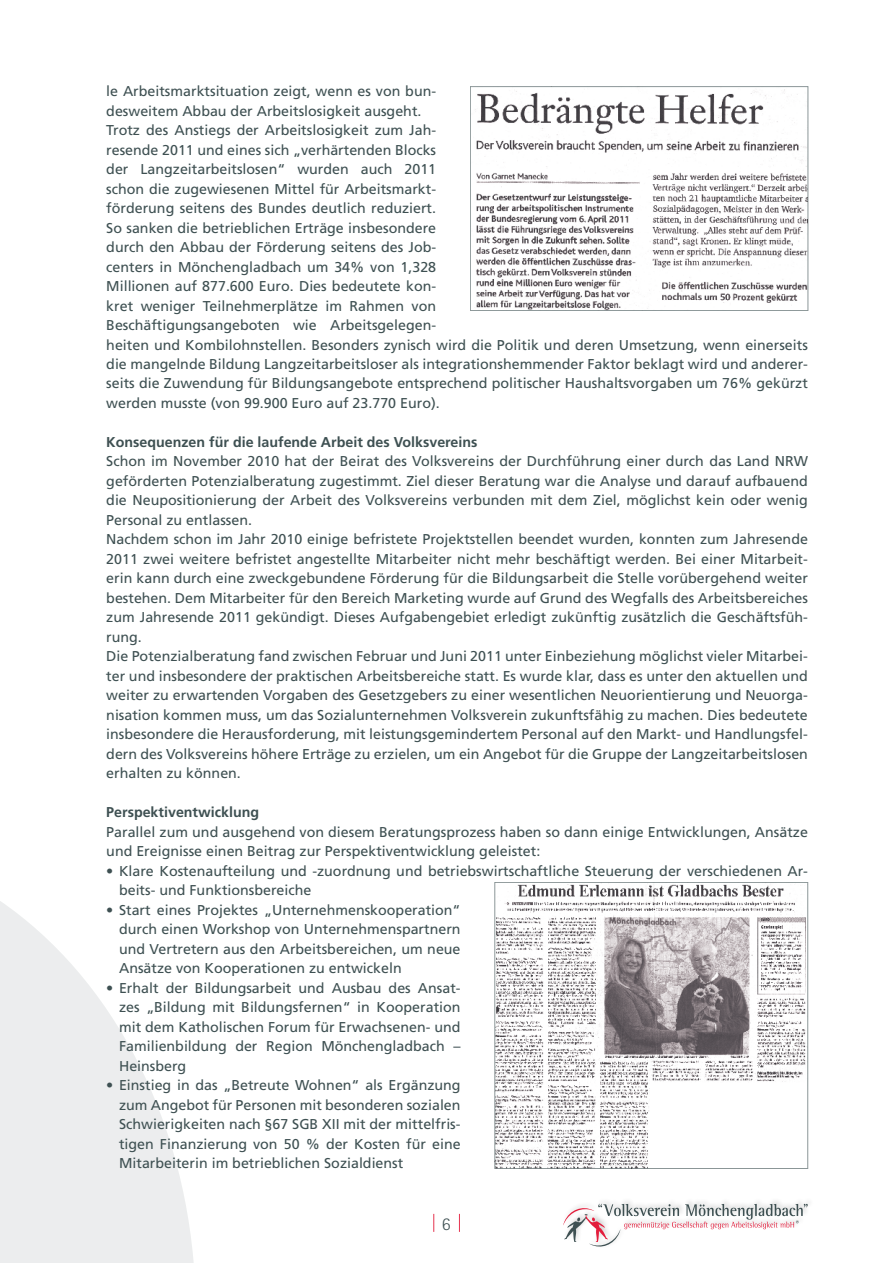
<style>
.page{position:relative;width:893px;height:1263px;background:#fff}
.page>*{position:absolute;margin:0;border:0;box-sizing:border-box;transform-origin:0 0}
.t1{font:300 18px "Rotis Sans Serif";color:#3e5052}
.t2{font:14.25px/19.5px "Frutiger";color:#3e5052}
.t3{font:700 14.25px "Frutiger";color:#3e5052}
</style>
<div class="page">
<svg style="left:433px;top:1214px;width:1px;height:18px"></svg>
<svg style="left:459px;top:1214px;width:1px;height:18px"></svg>
<svg style="left:0;top:901px;width:194px;height:362px;fill:#ecedee"></svg>
<svg style="left:563px;top:1204px;width:245px;height:43px"></svg>
<img style="left:475px;top:89px;width:331px;height:220px">
<img style="left:497px;top:884px;width:309px;height:283px">
<p class="t2" style="left:106px;top:81px;width:703px">le Arbeitsmarktsituation zeigt, wenn es von bun-<br>desweitem Abbau der Arbeitslosigkeit ausgeht.<br>Trotz des Anstiegs der Arbeitslosigkeit zum Jah-<br>resende 2011 und eines sich „verhärtenden Blocks<br>der Langzeitarbeitslosen“ wurden auch 2011<br>schon die zugewiesenen Mittel für Arbeitsmarkt-<br>förderung seitens des Bundes deutlich reduziert.<br>So sanken die betrieblichen Erträge insbesondere<br>durch den Abbau der Förderung seitens des Job-<br>centers in Mönchengladbach um 34% von 1,328<br>Millionen auf 877.600 Euro. Dies bedeutete kon-<br>kret weniger Teilnehmerplätze im Rahmen von<br>Beschäftigungsangeboten wie Arbeitsgelegen-<br>heiten und Kombilohnstellen. Besonders zynisch wird die Politik und deren Umsetzung, wenn einerseits die mangelnde Bildung Langzeitarbeitsloser als integrationshemmender Faktor beklagt wird und anderer&shy;seits die Zuwendung für Bildungsangebote entsprechend politischer Haushaltsvorgaben um 76% gekürzt werden musste (von 99.900 Euro auf 23.770 Euro).</p>
<p class="t3" style="left:106px;top:434px;width:373px">Konsequenzen für die laufende Arbeit des Volksvereins</p>
<p class="t2" style="left:106px;top:452px;width:703px">Schon im November 2010 hat der Beirat des Volksvereins der Durchführung einer durch das Land NRW geförderten Potenzialberatung zugestimmt. Ziel dieser Beratung war die Analyse und darauf aufbauend die Neupositionierung der Arbeit des Volksvereins verbunden mit dem Ziel, möglichst kein oder wenig Personal zu entlassen.<br>Nachdem schon im Jahr 2010 einige befristete Projektstellen beendet wurden, konnten zum Jahresende 2011 zwei weitere befristet angestellte Mitarbeiter nicht mehr beschäftigt werden. Bei einer Mitarbeit&shy;erin kann durch eine zweckgebundene Förderung für die Bildungsarbeit die Stelle vorübergehend weiter bestehen. Dem Mitarbeiter für den Bereich Marketing wurde auf Grund des Wegfalls des Arbeitsbereiches zum Jahresende 2011 gekündigt. Dieses Aufgabengebiet erledigt zukünftig zusätzlich die Geschäftsfüh&shy;rung.<br>Die Potenzialberatung fand zwischen Februar und Juni 2011 unter Einbeziehung möglichst vieler Mitarbei&shy;ter und insbesondere der praktischen Arbeitsbereiche statt. Es wurde klar, dass es unter den aktuellen und weiter zu erwartenden Vorgaben des Gesetzgebers zu einer wesentlichen Neuorientierung und Neuorga&shy;nisation kommen muss, um das Sozialunternehmen Volksverein zukunftsfähig zu machen. Dies bedeutete insbesondere die Herausforderung, mit leistungsgemindertem Personal auf den Markt- und Handlungsfel&shy;dern des Volksvereins höhere Erträge zu erzielen, um ein Angebot für die Gruppe der Langzeitarbeitslosen erhalten zu können.</p>
<p class="t3" style="left:106px;top:804px;width:154px">Perspektiventwicklung</p>
<p class="t2" style="left:106px;top:822px;width:703px">Parallel zum und ausgehend von diesem Beratungsprozess haben so dann einige Entwicklungen, Ansätze und Ereignisse einen Beitrag zur Perspektiventwicklung geleistet:</p>
<p class="t2" style="left:119px;top:861px;width:690px;text-indent:-13px">• Klare Kostenaufteilung und -zuordnung und betriebswirtschaftliche Steuerung der verschiedenen Ar&shy;beits- und Funktionsbereiche</p>
<p class="t2" style="left:119px;top:900px;width:343px;text-align:justify;text-indent:-13px">• Start eines Projektes „Unternehmenskooperation“ durch einen Workshop von Unternehmenspartnern und Vertretern aus den Arbeitsbereichen, um neue Ansätze von Kooperationen zu entwickeln</p>
<p class="t2" style="left:119px;top:978px;width:343px;text-align:justify;text-indent:-13px">• Erhalt der Bildungsarbeit und Ausbau des Ansat&shy;zes „Bildung mit Bildungsfernen“ in Kooperation mit dem Katholischen Forum für Erwachsenen- und Familienbildung der Region Mönchengladbach – Heinsberg</p>
<p class="t2" style="left:119px;top:1075px;width:343px;text-align:justify;text-indent:-13px">• Einstieg in das „Betreute Wohnen“ als Ergänzung zum Angebot für Personen mit besonderen sozialen Schwierigkeiten nach §67 SGB XII mit der mittelfris&shy;tigen Finanzierung von 50 % der Kosten für eine Mitarbeiterin im betrieblichen Sozialdienst</p>
<p class="t1" style="left:442px;top:1213px;width:10px">6</p>
</div>
